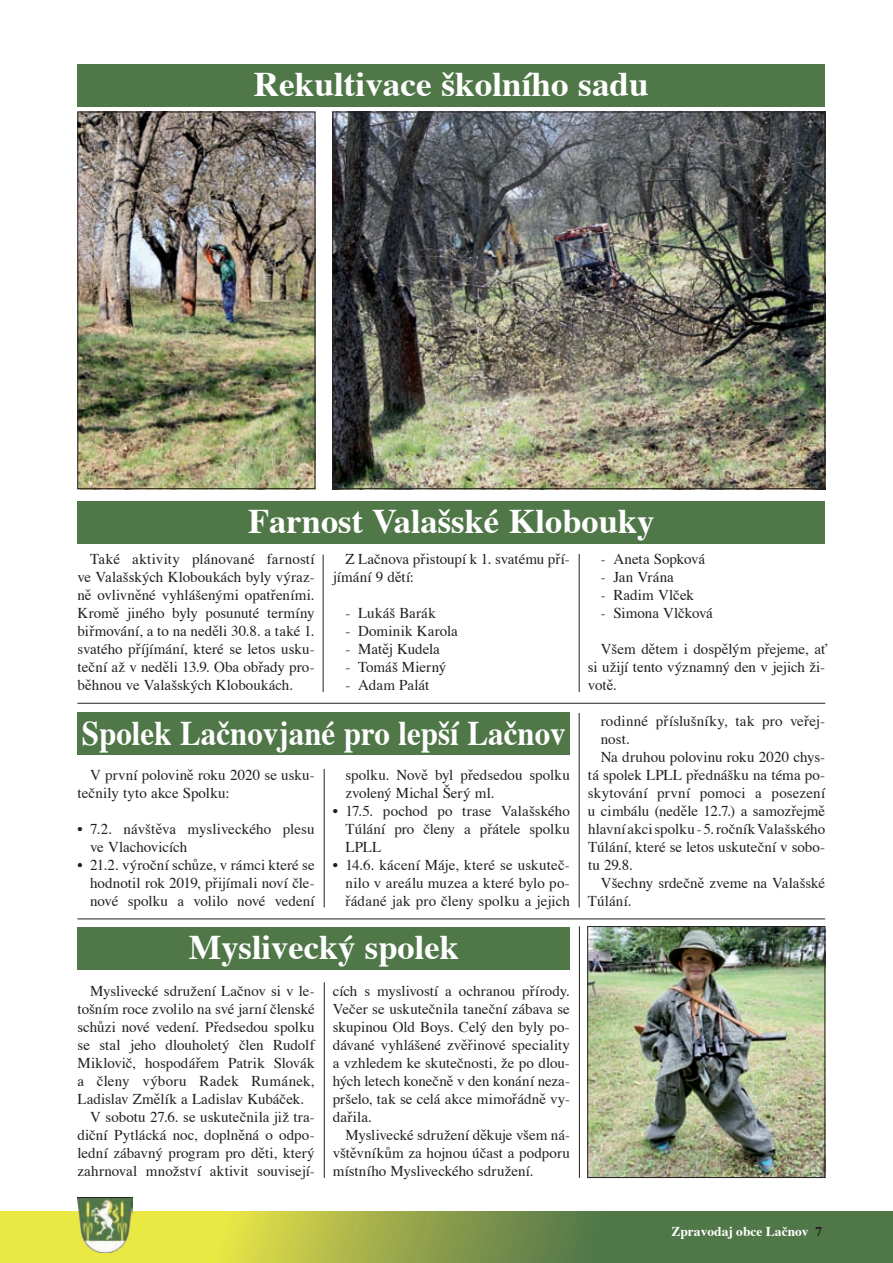
<style>
.page{position:relative;width:893px;height:1263px;background:#fff}
.page>*{position:absolute;margin:0;border:0;box-sizing:border-box;transform-origin:0 0}
.t1{font:700 34.5px "Times";color:#fff}
.t2{font:700 34.5px "Times";color:#fff;scale:.9 1}
.t3{font:15px/18px "Times";letter-spacing:.005em;color:#231f20;text-align:justify}
.t4{font:700 13.5px "Times";color:#fff}
.s1{color:#231f20}
</style>
<div class="page">
<svg style="left:0;top:1212px;width:893px;height:51px;background:#90a447"></svg>
<img style="left:78px;top:1198px;width:54px;height:55px">
<hr style="left:324px;top:982px;width:1px;height:196px;background:#231f20">
<hr style="left:579px;top:926px;width:1px;height:252px;background:#231f20">
<div style="left:77px;top:501px;width:748px;height:43px;background:#507748"></div>
<div style="left:77px;top:713px;width:493px;height:42px;background:#507748"></div>
<div style="left:77px;top:927px;width:493px;height:42px;background:#507748"></div>
<hr style="left:77px;top:703px;width:748px;height:1px;background:#231f20">
<hr style="left:77px;top:918px;width:748px;height:1px;background:#231f20">
<hr style="left:324px;top:769px;width:1px;height:138px;background:#231f20">
<hr style="left:579px;top:713px;width:1px;height:194px;background:#231f20">
<hr style="left:323px;top:555px;width:1px;height:137px;background:#231f20">
<hr style="left:579px;top:554px;width:1px;height:138px;background:#231f20">
<img style="left:589px;top:928px;width:234px;height:248px">
<div style="left:587px;top:926px;width:238px;height:252px;border:1px solid #231f20"></div>
<img style="left:334px;top:114px;width:489px;height:373px">
<img style="left:79px;top:114px;width:234px;height:373px">
<div style="left:77px;top:112px;width:238px;height:377px;border:1px solid #231f20"></div>
<div style="left:77px;top:64px;width:748px;height:42px;background:#507748"></div>
<h1 class="t1" style="left:254px;top:61px;width:396px">Rekultivace školního sadu</h1>
<h1 class="t1" style="left:248px;top:499px;width:408px">Farnost Valašské Klobouky</h1>
<p class="t3" style="left:77px;top:551px;width:239px;text-indent:13px">Také aktivity plánované farností ve Valašských Kloboukách byly výraz&shy;ně ovlivněné vyhlášenými opatřeními.<br>Kromě jiného byly posunuté termíny biřmování, a to na neděli 30.8. a také 1. svatého příjímání, které se letos usku&shy;teční až v neděli 13.9. Oba obřady pro&shy;běhnou ve Valašských Kloboukách.</p>
<p class="t3" style="left:333px;top:551px;width:239px;text-indent:13px">Z Lačnova přistoupí k 1. svatému pří&shy;jímání 9 dětí:</p>
<p class="t3" style="left:345px;top:605px;width:92px">- Lukáš Barák</p>
<p class="t3" style="left:345px;top:623px;width:114px">- Dominik Karola</p>
<p class="t3" style="left:345px;top:641px;width:96px">- Matěj Kudela</p>
<p class="t3" style="left:345px;top:659px;width:102px">- Tomáš Mierný</p>
<p class="t3" style="left:345px;top:677px;width:85px">- Adam Palát</p>
<h1 class="t2" style="left:82px;top:710px;width:539px">Spolek Lačnovjané pro lepší Lačnov</h1>
<p class="t3" style="left:77px;top:767px;width:239px;text-indent:13px">V první polovině roku 2020 se usku&shy;tečnily tyto akce Spolku:</p>
<p class="t3" style="left:90px;top:821px;width:226px;text-indent:-13px">• 7.2. návštěva mysliveckého plesu ve Vlachovicích</p>
<p class="t3" style="left:90px;top:857px;width:226px;text-indent:-13px">• 21.2. výroční schůze, v rámci které se hodnotil rok 2019, přijímali noví čle&shy;nové spolku a volilo nové vedení</p>
<p class="t3" style="left:345px;top:767px;width:226px">spolku. Nově byl předsedou spolku zvolený Michal Šerý ml.</p>
<p class="t3" style="left:345px;top:803px;width:226px;text-indent:-13px">• 17.5. pochod po trase Valašského Túlání pro členy a přátele spolku LPLL</p>
<p class="t3" style="left:345px;top:857px;width:226px;text-indent:-13px">• 14.6. kácení Máje, které se uskuteč&shy;nilo v areálu muzea a které bylo po&shy;řádané jak pro členy spolku a jejich</p>
<h1 class="t1" style="left:189px;top:925px;width:272px">Myslivecký spolek</h1>
<p class="t3" style="left:90px;top:983px;width:226px">Myslivecké sdružení Lačnov si v le-</p>
<p class="t3" style="left:77px;top:1001px;width:239px">tošním roce zvolilo na své jarní členské</p>
<p class="t3" style="left:77px;top:1019px;width:239px">schůzi nové vedení. Předsedou spolku</p>
<p class="t3" style="left:77px;top:1037px;width:239px">se stal jeho dlouholetý člen Rudolf</p>
<p class="t3" style="left:77px;top:1055px;width:239px">Miklovič, hospodářem Patrik Slovák</p>
<p class="t3" style="left:77px;top:1073px;width:239px">a členy výboru Radek Rumánek,</p>
<p class="t3" style="left:77px;top:1091px;width:228px">Ladislav Změlík a Ladislav Kubáček.</p>
<p class="t3" style="left:90px;top:1109px;width:226px">V sobotu 27.6. se uskutečnila již tra-</p>
<p class="t3" style="left:77px;top:1127px;width:239px">diční Pytlácká noc, doplněná o odpo-</p>
<p class="t3" style="left:77px;top:1145px;width:239px">lední zábavný program pro děti, který</p>
<p class="t3" style="left:77px;top:1163px;width:239px">zahrnoval množství aktivit souvisejí-</p>
<p class="t3" style="left:333px;top:983px;width:239px">cích s myslivostí a ochranou přírody.<br>Večer se uskutečnila taneční zábava se skupinou Old Boys. Celý den byly po&shy;dávané vyhlášené zvěřinové speciality a vzhledem ke skutečnosti, že po dlou&shy;hých letech konečně v den konání neza&shy;pršelo, tak se celá akce mimořádně vy&shy;dařila.</p>
<p class="t3" style="left:333px;top:1127px;width:239px;text-indent:13px">Myslivecké sdružení děkuje všem ná&shy;vštěvníkům za hojnou účast a podporu místního Mysliveckého sdružení.</p>
<p class="t3" style="left:601px;top:551px;width:106px">- Aneta Sopková</p>
<p class="t3" style="left:601px;top:569px;width:75px">- Jan Vrána</p>
<p class="t3" style="left:601px;top:587px;width:95px">- Radim Vlček</p>
<p class="t3" style="left:601px;top:605px;width:114px">- Simona Vlčková</p>
<p class="t3" style="left:588px;top:641px;width:239px;text-indent:13px">Všem dětem i dospělým přejeme, ať si užijí tento významný den v jejich ži&shy;votě.</p>
<p class="t3" style="left:601px;top:713px;width:226px">rodinné příslušníky, tak pro veřej-</p>
<p class="t3" style="left:601px;top:731px;width:31px">nost.</p>
<p class="t3" style="left:601px;top:749px;width:226px">Na druhou polovinu roku 2020 chys-</p>
<p class="t3" style="left:588px;top:767px;width:239px">tá spolek LPLL přednášku na téma po-</p>
<p class="t3" style="left:588px;top:785px;width:239px">skytování první pomoci a posezení</p>
<p class="t3" style="left:588px;top:803px;width:239px">u cimbálu (neděle 12.7.) a samozřejmě</p>
<p class="t3" style="left:588px;top:821px;width:239px">hlavní akci spolku - 5. ročník Valašského</p>
<p class="t3" style="left:588px;top:839px;width:239px">Túlání, které se letos uskuteční v sobo-</p>
<p class="t3" style="left:588px;top:857px;width:46px">tu 29.8.</p>
<p class="t3" style="left:601px;top:875px;width:226px">Všechny srdečně zveme na Valašské</p>
<p class="t3" style="left:588px;top:893px;width:45px">Túlání.</p>
<p class="t4" style="left:671px;top:1223px;width:152px">Zpravodaj obce Lačnov <span class="s1">7</span></p>
</div>
